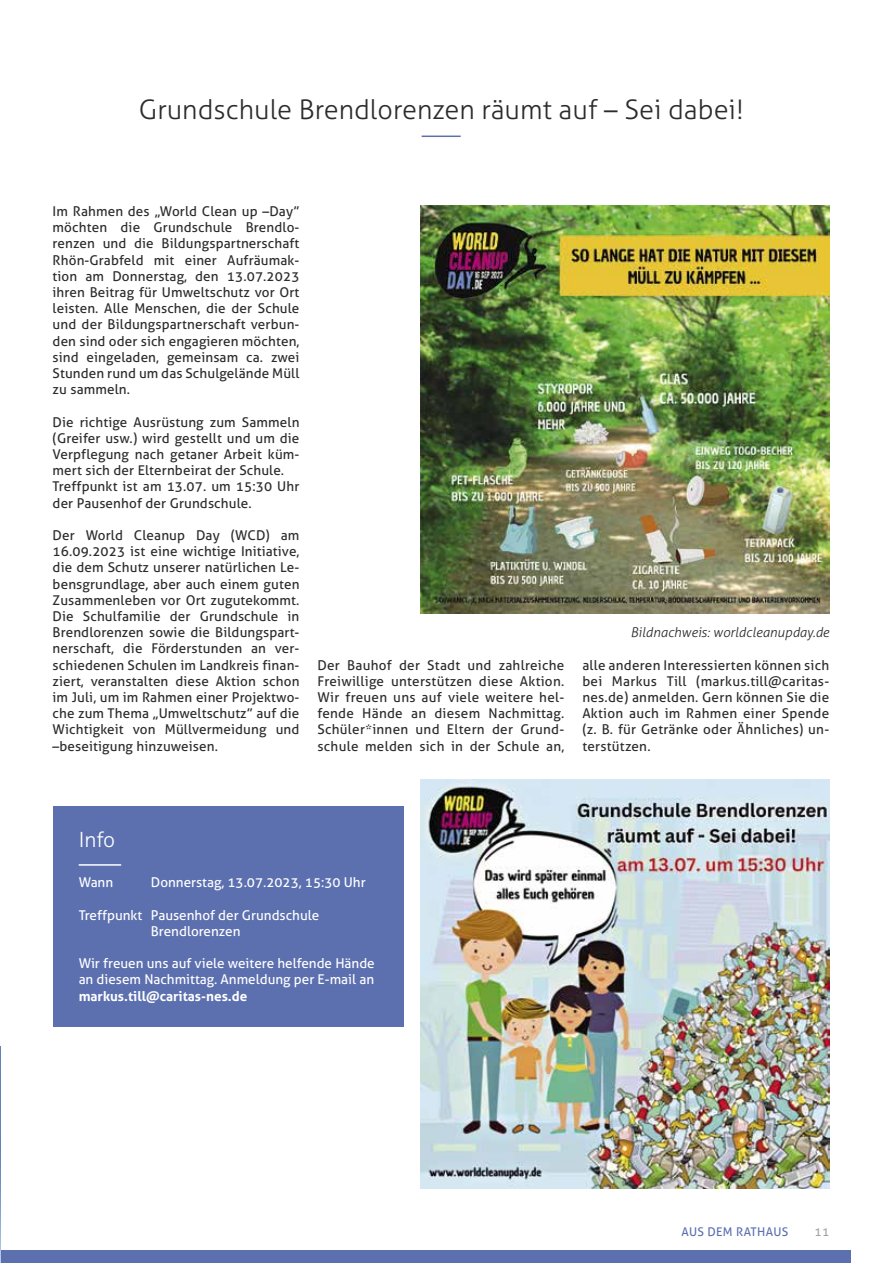
<style>
.page{position:relative;width:893px;height:1263px;background:#fff}
.page>*{position:absolute;margin:0;border:0;box-sizing:border-box;transform-origin:0 0}
.t1{font:300 27px "Aller";color:#2c2c2c}
.t2{font:300 21px "Aller";color:#fff}
.t3{font:13.5px/16.2px "Aller";letter-spacing:.01em;color:#2c2c2c;text-align:justify}
.t4{font:13.5px/16.2px "Aller";color:#fff;text-align:center}
.t5{font:italic 300 13.5px "Aller";color:#2c2c2c}
.t6{font:700 13.5px "Aller";color:#fff}
.t7{font:12px "Aller";letter-spacing:.025em;color:#5c70b0}
.t8{font:12px "Aller";color:#a3a3a3}
</style>
<div class="page">
<div style="left:0;top:1250px;width:850px;height:13px;background:#5c70b0"></div>
<hr style="left:422px;top:136px;width:39px;height:1px;background:#5c70b0">
<img style="left:421px;top:205px;width:408px;height:408px">
<div style="left:53px;top:806px;width:351px;height:220px;background:#5c70b0"></div>
<hr style="left:79px;top:864px;width:42px;height:2px;background:#fff">
<img style="left:0;top:1047px;width:1px;height:216px">
<img style="left:421px;top:780px;width:408px;height:408px">
<h1 class="t1" style="left:139px;top:93px;width:606px">Grundschule Brendlorenzen räumt auf – Sei dabei!</h1>
<p class="t3" style="left:53px;top:203px;width:248px">Im Rahmen des „World Clean up –Day” möchten die Grundschule Brendlo&shy;renzen und die Bildungspartnerschaft Rhön-Grabfeld mit einer Aufräumak&shy;tion am Donnerstag, den 13.07.2023 ihren Beitrag für Umweltschutz vor Ort leisten. Alle Menschen, die der Schule und der Bildungspartnerschaft verbun&shy;den sind oder sich engagieren möchten, sind eingeladen, gemeinsam ca. zwei Stunden rund um das Schulgelände Müll zu sammeln.</p>
<p class="t3" style="left:53px;top:414px;width:248px;text-align:left">Die richtige Ausrüstung zum Sammeln (Greifer usw.) wird gestellt und um die Verpflegung nach getaner Arbeit küm&shy;mert sich der Elternbeirat der Schule.<br>Treffpunkt ist am 13.07. um 15:30 Uhr der Pausenhof der Grundschule.</p>
<p class="t3" style="left:53px;top:527px;width:248px">Der World Cleanup Day (WCD) am 16.09.2023 ist eine wichtige Initiative, die dem Schutz unserer natürlichen Le&shy;bensgrundlage, aber auch einem guten Zusammenleben vor Ort zugutekommt.<br>Die Schulfamilie der Grundschule in Brendlorenzen sowie die Bildungspart&shy;nerschaft, die Förderstunden an ver&shy;schiedenen Schulen im Landkreis finan&shy;ziert, veranstalten diese Aktion schon im Juli, um im Rahmen einer Projektwo&shy;che zum Thema „Umweltschutz” auf die Wichtigkeit von Müllvermeidung und –beseitigung hinzuweisen.</p>
<p class="t5" style="left:630px;top:624px;width:200px">Bildnachweis: worldcleanupday.de</p>
<p class="t3" style="left:317px;top:657px;width:248px">Der Bauhof der Stadt und zahlreiche Freiwillige unterstützen diese Aktion.<br>Wir freuen uns auf viele weitere hel&shy;fende Hände an diesem Nachmittag.<br>Schüler*innen und Eltern der Grund&shy;schule melden sich in der Schule an,</p>
<p class="t3" style="left:582px;top:657px;width:248px">alle anderen Interessierten können sich bei Markus Till (markus.till@caritas&shy;nes.de) anmelden. Gern können Sie die Aktion auch im Rahmen einer Spende (z. B. für Getränke oder Ähnliches) un&shy;terstützen.</p>
<h2 class="t2" style="left:79px;top:827px;width:38px">Info</h2>
<p class="t4" style="left:79px;top:874px;width:36px">Wann</p>
<p class="t4" style="left:151px;top:874px;width:216px">Donnerstag, 13.07.2023, 15:30 Uhr</p>
<p class="t4" style="left:79px;top:907px;width:242px">Treffpunkt Pausenhof der Grundschule<br>Brendlorenzen</p>
<p class="t4" style="left:79px;top:955px;width:298px;text-align:left">Wir freuen uns auf viele weitere helfende Hände an diesem Nachmittag. Anmeldung per E-mail an</p>
<p class="t6" style="left:79px;top:987px;width:170px">markus.till@caritas-nes.de</p>
<p class="t7" style="left:681px;top:1224px;width:108px">AUS DEM RATHAUS</p>
<p class="t8" style="left:814px;top:1224px;width:16px">11</p>
</div>
